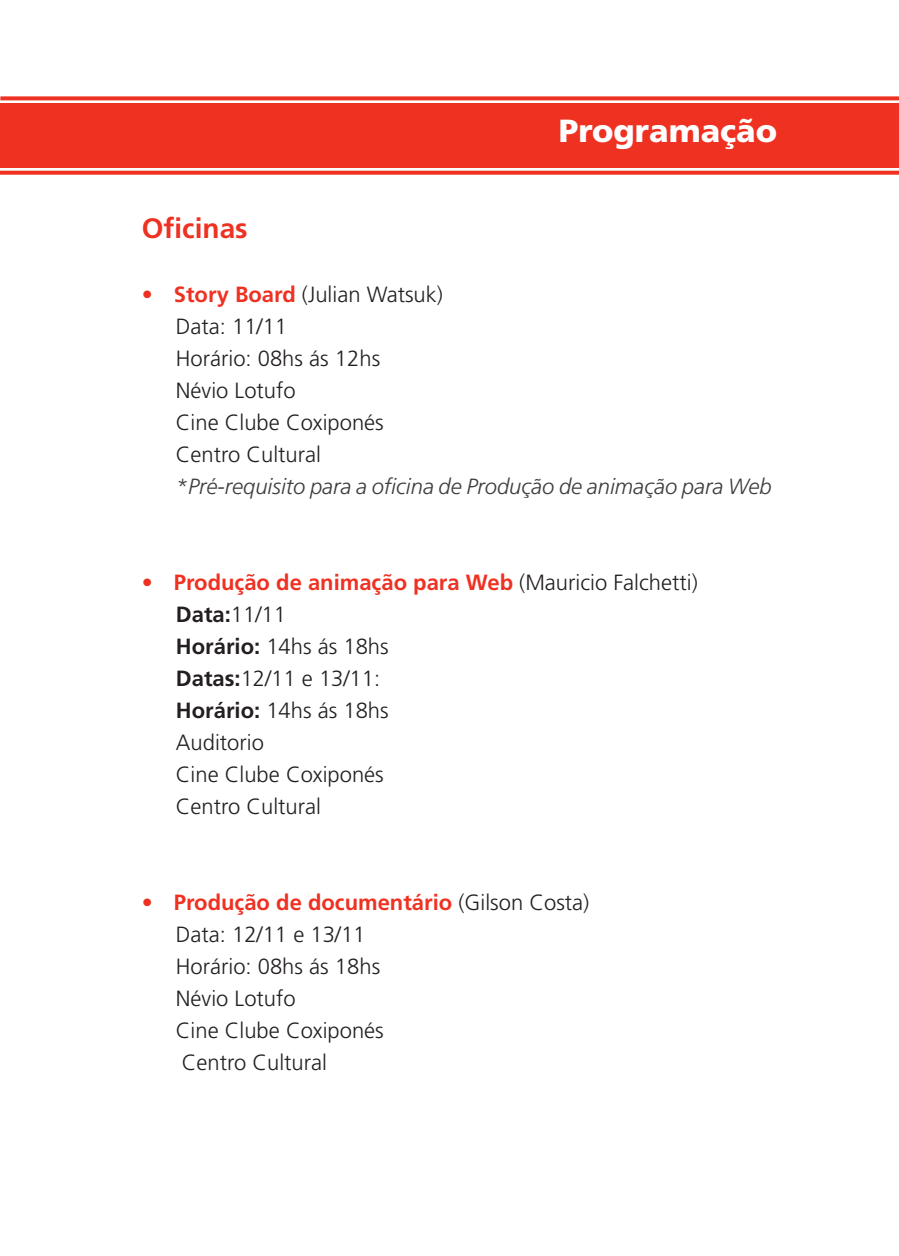
<style>
.page{position:relative;width:899px;height:1256px;background:#fff}
.page>*{position:absolute;margin:0;border:0;box-sizing:border-box;transform-origin:0 0}
._00_item_1_1{font:900 32px "Frutiger LT Std";color:#fff}
._01_Texto_Principal{font:700 28px "Frutiger LT Std";color:#ef3122}
._01_Texto_Principal-2{font:300 22px "Frutiger LT Std";color:#231f20}
.t1{font:700 22px "Frutiger LT Std";color:#ef3122}
._01_Texto_Principal-3{font:italic 300 22px "Frutiger LT Std";color:#3e3e3f}
._01_Texto_Principal-4{font:700 22px "Frutiger LT Std";color:#231f20}
.s1{font-weight:700;color:#ef3122}
.s2{font-weight:300;color:#231f20}
.s3{font-weight:300}
.s4{font-weight:700}
</style>
<div class="page">
<div style="left:0;top:103px;width:898px;height:65px;background:#ef3122"></div>
<svg style="left:0;top:171px;width:898px;height:4px;background:#f04032"></svg>
<svg style="left:0;top:96px;width:898px;height:4px;background:#f04437"></svg>
<p class="_01_Texto_Principal" style="left:142px;top:212px;width:107px">Oficinas</p>
<p class="_00_item_1_1" style="left:559px;top:111px;width:220px">Programação</p>
<p class="_01_Texto_Principal-2" style="left:142px;top:282px;width:302px"><span class="s1">• Story Board</span> (Julian Watsuk)</p>
<p class="_01_Texto_Principal-2" style="left:176px;top:314px;width:113px">Data: 11/11</p>
<p class="_01_Texto_Principal-2" style="left:176px;top:346px;width:206px">Horário: 08hs ás 12hs</p>
<p class="_01_Texto_Principal-2" style="left:176px;top:378px;width:121px">Névio Lotufo</p>
<p class="_01_Texto_Principal-2" style="left:176px;top:410px;width:209px">Cine Clube Coxiponés</p>
<p class="_01_Texto_Principal-2" style="left:176px;top:442px;width:147px">Centro Cultural</p>
<p class="_01_Texto_Principal-3" style="left:176px;top:474px;width:597px">*Pré-requisito para a oficina de Produção de animação para Web</p>
<p class="t1" style="left:142px;top:569px;width:557px">• Produção de animação para Web <span class="s2">(Mauricio Falchetti)</span></p>
<p class="_01_Texto_Principal-4" style="left:176px;top:601px;width:112px">Data:<span class="s3">11/11</span></p>
<p class="_01_Texto_Principal-2" style="left:176px;top:634px;width:214px"><span class="s4">Horário:</span> 14hs ás 18hs</p>
<p class="_01_Texto_Principal-2" style="left:176px;top:666px;width:206px"><span class="s4">Datas:</span>12/11 e 13/11:</p>
<p class="_01_Texto_Principal-2" style="left:176px;top:698px;width:214px"><span class="s4">Horário:</span> 14hs ás 18hs</p>
<p class="_01_Texto_Principal-2" style="left:176px;top:730px;width:90px">Auditorio</p>
<p class="_01_Texto_Principal-2" style="left:176px;top:762px;width:209px">Cine Clube Coxiponés</p>
<p class="_01_Texto_Principal-2" style="left:176px;top:794px;width:147px">Centro Cultural</p>
<p class="t1" style="left:142px;top:889px;width:449px">• Produção de documentário <span class="s2">(Gilson Costa)</span></p>
<p class="_01_Texto_Principal-2" style="left:176px;top:922px;width:191px">Data: 12/11 e 13/11</p>
<p class="_01_Texto_Principal-2" style="left:176px;top:954px;width:206px">Horário: 08hs ás 18hs</p>
<p class="_01_Texto_Principal-2" style="left:176px;top:986px;width:121px">Névio Lotufo</p>
<p class="_01_Texto_Principal-2" style="left:176px;top:1018px;width:209px">Cine Clube Coxiponés</p>
<p class="_01_Texto_Principal-2" style="left:182px;top:1050px;width:147px">Centro Cultural</p>
</div>
